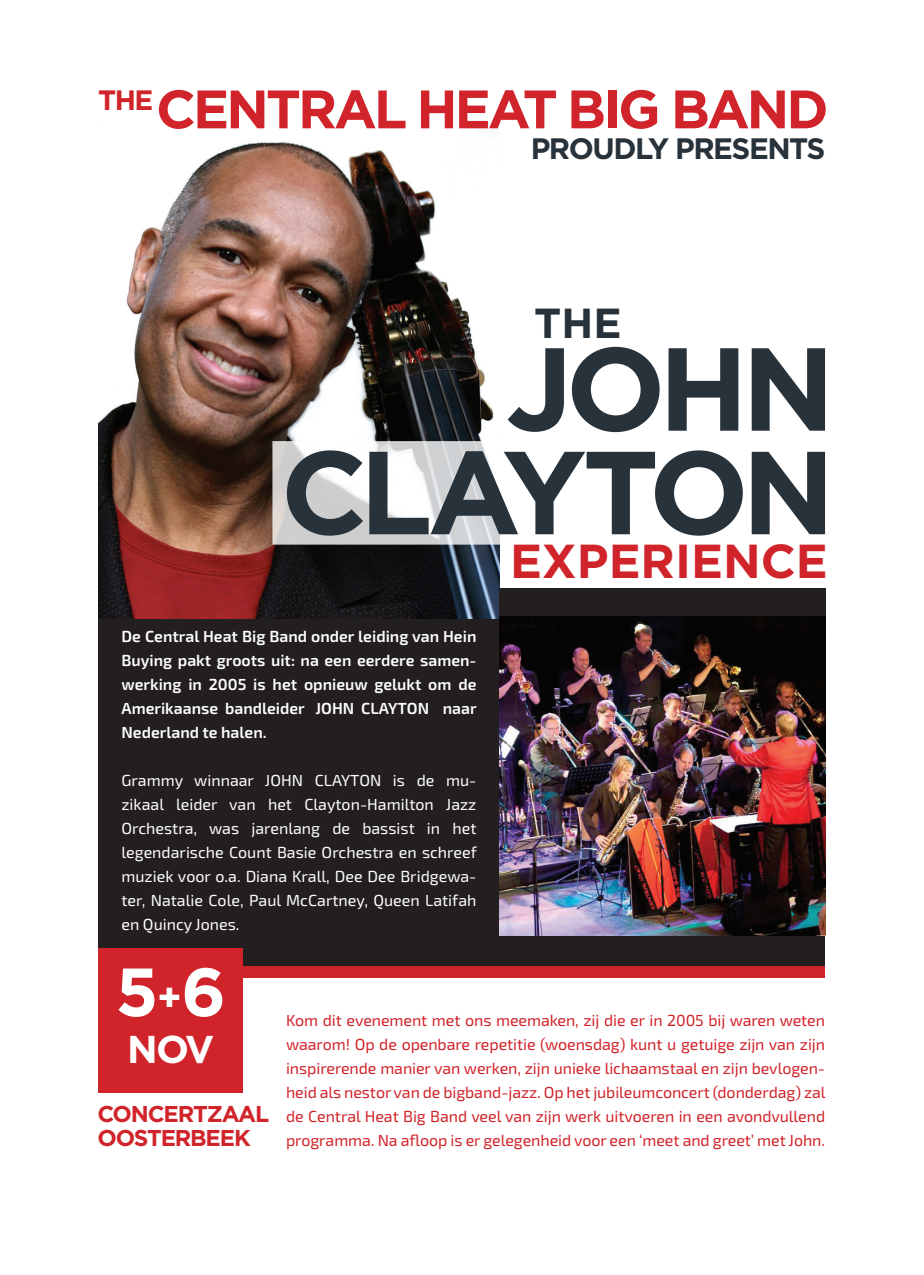
<style>
.page{position:relative;width:924px;height:1275px;background:#fff}
.page>*{position:absolute;margin:0;border:0;box-sizing:border-box;transform-origin:0 0}
.t1{font:700 117.8px/103.6px "Gotham";letter-spacing:-.06em;color:#28323b;text-align:right}
.t2{font:700 68px "Gotham";color:#fff}
.t3{font:700 54px "Gotham";letter-spacing:-.055em;color:#d1232a}
.t4{font:700 47.6px "Gotham";color:#d1232a}
.t5{font:700 42px "Gotham";color:#28323b}
.t6{font:700 38.8px "Gotham";color:#fff}
.t7{font:700 29.6px "Gotham";letter-spacing:-.05em;color:#28323b}
.t8{font:700 22.8px "Gotham";letter-spacing:-.05em;color:#d1232a}
.t9{font:16px/24px "Exo 2.0";letter-spacing:-.005em;color:#d1232a;text-align:justify}
.t10{font:16px/24px "Exo 2.0";color:#fff;text-align:justify}
.t11{font:600 16px/24px "Exo 2.0";color:#fff;text-align:justify}
.s1{font-size:38.8px}
</style>
<div class="page">
<div style="left:99px;top:590px;width:725px;height:381px;background:#231f20"></div>
<img style="left:99px;top:123px;width:400px;height:495px">
<div style="left:99px;top:965px;width:725px;height:12px;background:#d1232a"></div>
<svg style="left:272px;top:337px;width:228px;height:207px"></svg>
<div style="left:499px;top:588px;width:325px;height:347px;background:#231f20"></div>
<img style="left:499px;top:616px;width:325px;height:319px">
<div style="left:99px;top:948px;width:144px;height:144px;background:#d1232a"></div>
<div style="left:450px;top:4px;width:23px;height:22px;border:2px solid #fff;border-radius:50%"></div>
<hr style="left:450px;top:14px;width:24px;height:2px;background:#fff">
<hr style="left:460px;top:3px;width:3px;height:24px;background:#fff">
<div style="left:454px;top:8px;width:15px;height:14px;border:2px solid #fff;border-radius:50%"></div>
<div style="left:450px;top:1248px;width:23px;height:23px;border:2px solid #fff;border-radius:50%"></div>
<hr style="left:450px;top:1258px;width:24px;height:3px;background:#fff">
<hr style="left:460px;top:1248px;width:3px;height:24px;background:#fff">
<div style="left:4px;top:626px;width:22px;height:23px;border:2px solid #fff;border-radius:50%"></div>
<hr style="left:3px;top:636px;width:24px;height:3px;background:#fff">
<hr style="left:14px;top:625px;width:2px;height:24px;background:#fff">
<div style="left:897px;top:626px;width:22px;height:23px;border:2px solid #fff;border-radius:50%"></div>
<hr style="left:896px;top:636px;width:24px;height:3px;background:#fff">
<hr style="left:907px;top:625px;width:2px;height:24px;background:#fff">
<div style="left:901px;top:630px;width:14px;height:15px;border:2px solid #fff;border-radius:50%"></div>
<h3 class="t3" style="left:98px;top:73px;width:731px"><sup>THE</sup>CENTRAL HEAT BIG BAND</h3>
<h3 class="t7" style="left:530px;top:129px;width:296px">PROUDLY PRESENTS</h3>
<h3 class="t5" style="left:534px;top:295px;width:89px">THE</h3>
<h1 class="t1" style="left:280px;top:336px;width:555px">JOHN<br>CLAYTON</h1>
<p class="t11" style="left:121px;top:625px;width:356px">De Central Heat Big Band onder leiding van Hein Buying pakt groots uit: na een eerdere samen&shy;werking in 2005 is het opnieuw gelukt om de Amerikaanse bandleider JOHN CLAYTON naar Nederland te halen.</p>
<p class="t10" style="left:121px;top:769px;width:356px">Grammy winnaar JOHN CLAYTON is de mu&shy;zikaal leider van het Clayton-Hamilton Jazz Orchestra, was jarenlang de bassist in het legendarische Count Basie Orchestra en schreef muziek voor o.a. Diana Krall, Dee Dee Bridgewa&shy;ter, Natalie Cole, Paul McCartney, Queen Latifah en Quincy Jones.</p>
<h3 class="t4" style="left:509px;top:529px;width:319px">EXPERIENCE</h3>
<h2 class="t2" style="left:115px;top:947px;width:112px">5<span class="s1">+</span>6</h2>
<h3 class="t6" style="left:127px;top:1023px;width:89px">NOV</h3>
<h3 class="t8" style="left:97px;top:1099px;width:173px">CONCERTZAAL</h3>
<h3 class="t8" style="left:97px;top:1123px;width:155px">OOSTERBEEK</h3>
<p class="t9" style="left:286px;top:1009px;width:540px">Kom dit evenement met ons meemaken, zij die er in 2005 bij waren weten waarom! Op de openbare repetitie (woensdag) kunt u getuige zijn van zijn inspirerende manier van werken, zijn unieke lichaamstaal en zijn bevlogen&shy;heid als nestor van de bigband-jazz. Op het jubileumconcert (donderdag) zal de Central Heat Big Band veel van zijn werk uitvoeren in een avondvullend programma. Na afloop is er gelegenheid voor een ‘meet and greet’ met John.</p>
</div>
